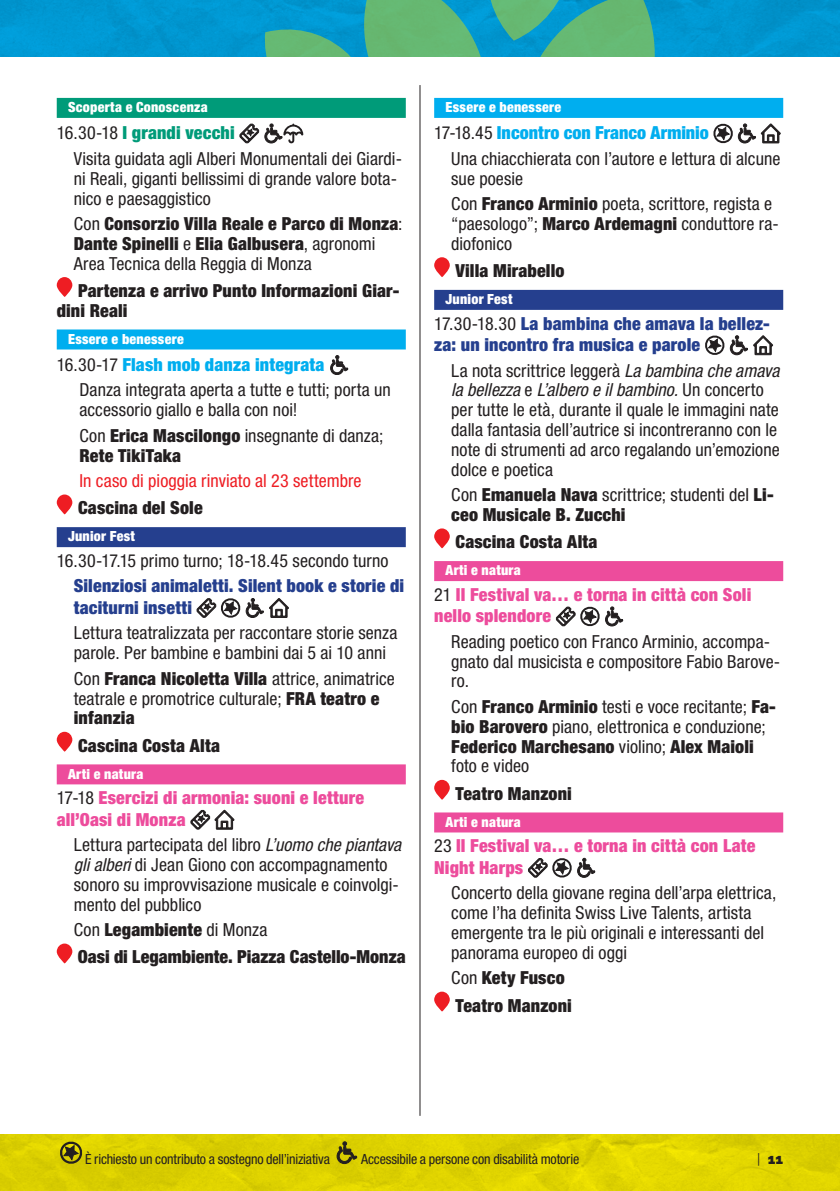
<style>
.page{position:relative;width:840px;height:1191px;background:#fff}
.page>*{position:absolute;margin:0;border:0;box-sizing:border-box;transform-origin:0 0}
.t1{font:condensed 18px/19.8px "Helvetica Neue LT Std";letter-spacing:.005em;color:#231f20}
.t2{font:900 condensed 18px/19.8px "Helvetica Neue LT Std";letter-spacing:.01em;color:#231f20}
.t3{font:900 condensed 18px/21.6px "Helvetica Neue LT Std";letter-spacing:.01em;color:#ed4c9c}
.t4{font:900 condensed 18px/21.6px "Helvetica Neue LT Std";letter-spacing:.01em;color:#253f8e}
.t5{font:condensed 18px "Helvetica Neue LT Std";letter-spacing:.005em;color:#ee1d23}
.t6{font:900 condensed 14px "Helvetica Neue LT Pro";letter-spacing:.02em;color:#fff}
.t7{font:condensed 14px "Helvetica Neue LT Std";letter-spacing:-.01em;color:#231f20}
.t8{font:900 14px "Raleway";color:#231f20}
.s1{font-weight:900;color:#009b79}
.s2{font-weight:400}
.s3{font-weight:900;color:#00aeef}
.s4{font-weight:900}
.s5{font-weight:400;color:#231f20}
.s6{font-style:italic}
</style>
<div class="page">
<img style="left:0;top:1134px;width:839px;height:57px">
<img style="left:0;top:0;width:839px;height:57px">
<svg style="left:263px;top:0;width:397px;height:57px;background:#3fab96"></svg>
<div style="left:57px;top:98px;width:348px;height:20px;background:#009b79"></div>
<div style="left:57px;top:329px;width:348px;height:20px;background:#00aeef"></div>
<div style="left:57px;top:527px;width:348px;height:20px;background:#253f8e"></div>
<div style="left:57px;top:764px;width:348px;height:20px;background:#ed4c9c"></div>
<svg style="left:239px;top:124px;width:64px;height:19px"></svg>
<svg style="left:57px;top:277px;width:15px;height:20px"></svg>
<svg style="left:330px;top:355px;width:18px;height:20px"></svg>
<svg style="left:57px;top:494px;width:15px;height:21px"></svg>
<svg style="left:196px;top:598px;width:93px;height:20px"></svg>
<svg style="left:57px;top:732px;width:15px;height:20px"></svg>
<svg style="left:190px;top:810px;width:44px;height:19px"></svg>
<svg style="left:57px;top:943px;width:15px;height:21px"></svg>
<div style="left:434px;top:98px;width:348px;height:20px;background:#00aeef"></div>
<div style="left:434px;top:290px;width:348px;height:20px;background:#253f8e"></div>
<div style="left:434px;top:561px;width:348px;height:20px;background:#ed4c9c"></div>
<div style="left:434px;top:812px;width:348px;height:20px;background:#ed4c9c"></div>
<svg style="left:713px;top:124px;width:67px;height:19px"></svg>
<svg style="left:434px;top:257px;width:15px;height:20px"></svg>
<svg style="left:705px;top:335px;width:67px;height:20px"></svg>
<svg style="left:434px;top:528px;width:15px;height:21px"></svg>
<svg style="left:555px;top:606px;width:68px;height:20px"></svg>
<svg style="left:434px;top:780px;width:15px;height:20px"></svg>
<svg style="left:528px;top:858px;width:67px;height:19px"></svg>
<svg style="left:434px;top:991px;width:15px;height:21px"></svg>
<svg style="left:60px;top:1141px;width:22px;height:23px"></svg>
<svg style="left:336px;top:1141px;width:21px;height:23px"></svg>
<hr style="left:419px;top:85px;width:1px;height:1030px;background:#231f20">
<p class="t6" style="left:68px;top:98px;width:141px">Scoperta e Conoscenza</p>
<p class="t1" style="left:74px;top:120px;width:329px;line-height:25.4px;text-indent:-17px">16.30-18 <span class="s1">I grandi vecchi<br></span>Visita guidata agli Alberi Monumentali dei Giardi-</p>
<p class="t1" style="left:74px;top:168px;width:324px">ni Reali, giganti bellissimi di grande valore bota&shy;nico e paesaggistico</p>
<p class="t2" style="left:74px;top:213px;width:330px"><span class="s2">Con</span> Consorzio Villa Reale e Parco di Monza<span class="s2">:<br></span>Dante Spinelli <span class="s2">e</span> Elia Galbusera<span class="s2">, agronomi<br>Area Tecnica della Reggia di Monza</span></p>
<p class="t2" style="left:57px;top:280px;width:344px;text-indent:21px">Partenza e arrivo Punto Informazioni Giar&shy;dini Reali</p>
<p class="t6" style="left:68px;top:330px;width:117px">Essere e benessere</p>
<p class="t1" style="left:79px;top:352px;width:313px;line-height:25.4px;text-indent:-23px">16.30-17 <span class="s3">Flash mob danza integrata<br></span>Danza integrata aperta a tutte e tutti; porta un</p>
<p class="t1" style="left:79px;top:397px;width:305px;line-height:25.4px">accessorio giallo e balla con noi!<br>Con <span class="s4">Erica Mascilongo</span> insegnante di danza;</p>
<p class="t2" style="left:79px;top:445px;width:103px">Rete TikiTaka</p>
<p class="t5" style="left:79px;top:470px;width:283px">In caso di pioggia rinviato al 23 settembre</p>
<p class="t2" style="left:78px;top:498px;width:126px">Cascina del Sole</p>
<p class="t6" style="left:68px;top:528px;width:68px">Junior Fest</p>
<p class="t1" style="left:57px;top:550px;width:333px">16.30-17.15 primo turno; 18-18.45 secondo turno</p>
<p class="t4" style="left:74px;top:575px;width:332px">Silenziosi animaletti. Silent book e storie di taciturni insetti</p>
<p class="t1" style="left:74px;top:623px;width:325px">Lettura teatralizzata per raccontare storie senza parole. Per bambine e bambini dai 5 ai 10 anni</p>
<p class="t1" style="left:74px;top:668px;width:322px">Con <span class="s4">Franca Nicoletta Villa</span> attrice, animatrice teatrale e promotrice culturale; <span class="s4">FRA teatro e infanzia</span></p>
<p class="t2" style="left:78px;top:735px;width:143px">Cascina Costa Alta</p>
<p class="t6" style="left:68px;top:765px;width:77px">Arti e natura</p>
<p class="t3" style="left:57px;top:786px;width:308px"><span class="s5">17-18</span> Esercizi di armonia: suoni e letture all’Oasi di Monza</p>
<p class="t1" style="left:74px;top:834px;width:329px">Lettura partecipata del libro <span class="s6">L’uomo che piantava gli alberi</span> di Jean Giono con accompagnamento sonoro su improvvisazione musicale e coinvolgi&shy;mento del pubblico</p>
<p class="t2" style="left:74px;top:915px;width:333px;line-height:27.4px"><span class="s2">Con</span> Legambiente <span class="s2">di Monza<br></span>Oasi di Legambiente. Piazza Castello-Monza</p>
<p class="t6" style="left:445px;top:98px;width:117px">Essere e benessere</p>
<p class="t1" style="left:451px;top:120px;width:330px;line-height:25.4px;text-indent:-17px">17-18.45 <span class="s3">Incontro con Franco Arminio<br></span>Una chiacchierata con l’autore e lettura di alcune</p>
<p class="t1" style="left:451px;top:165px;width:322px;line-height:25.4px">sue poesie<br>Con <span class="s4">Franco Arminio</span> poeta, scrittore, regista e</p>
<p class="t1" style="left:451px;top:214px;width:329px">“paesologo”; <span class="s4">Marco Ardemagni</span> conduttore ra&shy;diofonico</p>
<p class="t2" style="left:455px;top:260px;width:110px">Villa Mirabello</p>
<p class="t6" style="left:445px;top:290px;width:68px">Junior Fest</p>
<p class="t4" style="left:434px;top:312px;width:337px"><span class="s5">17.30-18.30</span> La bambina che amava la bellez&shy;za: un incontro fra musica e parole</p>
<p class="t1" style="left:451px;top:360px;width:330px">La nota scrittrice leggerà <span class="s6">La bambina che amava la bellezza</span> e <span class="s6">L’albero e il bambino.</span> Un concerto per tutte le età, durante il quale le immagini nate dalla fantasia dell’autrice si incontreranno con le note di strumenti ad arco regalando un’emozione dolce e poetica</p>
<p class="t2" style="left:451px;top:484px;width:324px"><span class="s2">Con</span> Emanuela Nava <span class="s2">scrittrice; studenti del</span> Li&shy;ceo Musicale B. Zucchi</p>
<p class="t2" style="left:455px;top:532px;width:143px">Cascina Costa Alta</p>
<p class="t6" style="left:445px;top:561px;width:77px">Arti e natura</p>
<p class="t3" style="left:434px;top:583px;width:318px"><span class="s5">21</span> Il Festival va… e torna in città con Soli nello splendore</p>
<p class="t1" style="left:451px;top:631px;width:330px">Reading poetico con Franco Arminio, accompa&shy;gnato dal musicista e compositore Fabio Barove&shy;ro.</p>
<p class="t1" style="left:451px;top:696px;width:326px">Con <span class="s4">Franco Arminio</span> testi e voce recitante; <span class="s4">Fa&shy;bio Barovero</span> piano, elettronica e conduzione; <span class="s4">Federico Marchesano</span> violino; <span class="s4">Alex Maioli </span>foto e video</p>
<p class="t2" style="left:455px;top:783px;width:118px">Teatro Manzoni</p>
<p class="t6" style="left:445px;top:813px;width:77px">Arti e natura</p>
<p class="t3" style="left:434px;top:834px;width:322px"><span class="s5">23</span> Il Festival va… e torna in città con Late<br>Night Harps</p>
<p class="t1" style="left:451px;top:883px;width:326px">Concerto della giovane regina dell’arpa elettrica, come l’ha definita Swiss Live Talents, artista emergente tra le più originali e interessanti del panorama europeo di oggi</p>
<p class="t2" style="left:451px;top:963px;width:122px;line-height:27.4px"><span class="s2">Con</span> Kety Fusco<br>Teatro Manzoni</p>
<p class="t7" style="left:85px;top:1151px;width:246px">È richiesto un contributo a sostegno dell’iniziativa</p>
<p class="t7" style="left:361px;top:1151px;width:219px">Accessibile a persone con disabilità motorie</p>
<p class="t8" style="left:756px;top:1147px;width:27px"><span class="s2">|</span> 11</p>
</div>
